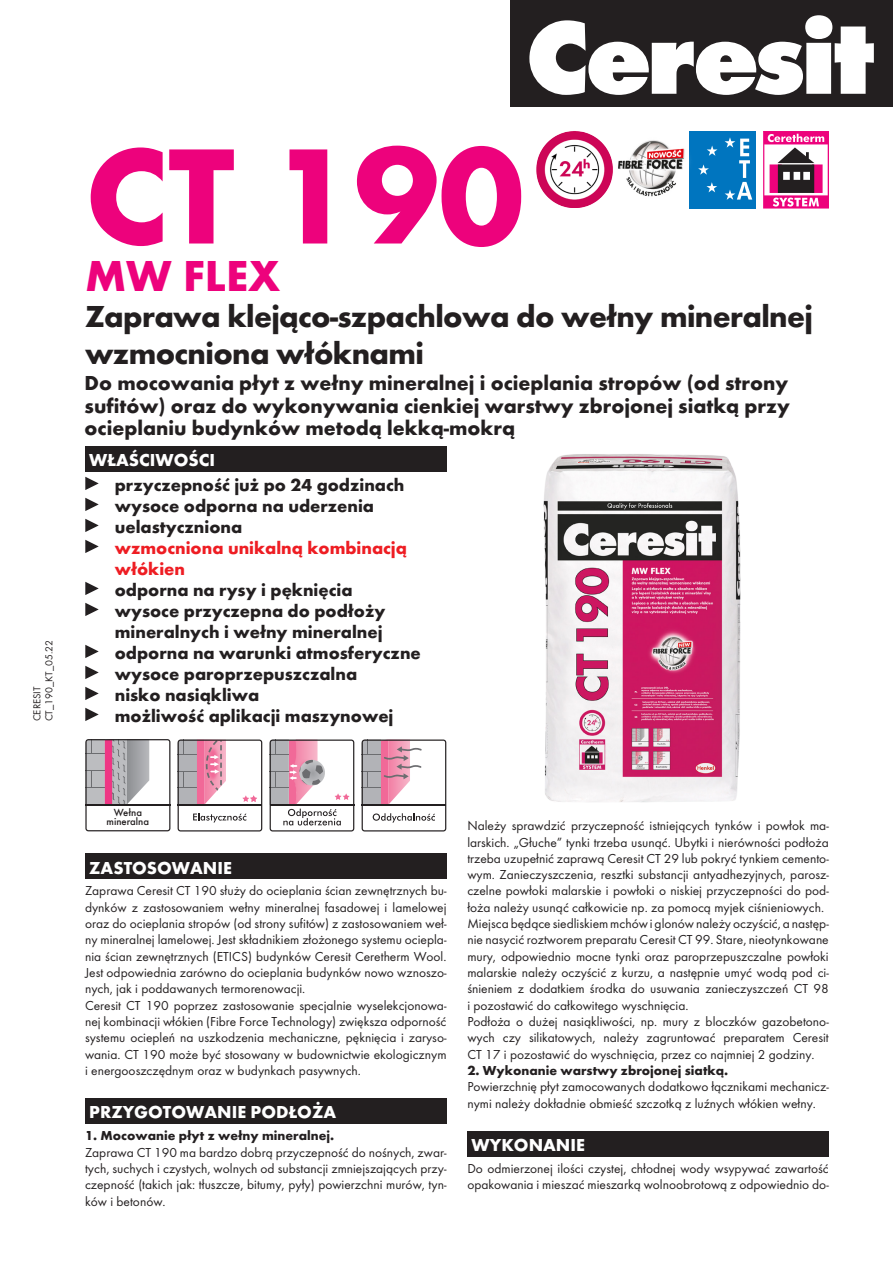
<style>
.page{position:relative;width:893px;height:1263px;background:#fff}
.page>*{position:absolute;margin:0;border:0;box-sizing:border-box;transform-origin:0 0}
.t1{font:700 141px "Futura TCE";color:#ed027c}
.t2{font:700 45px "Futura TCE";color:#ed027c}
._1_-_Tytul{font:700 31.5px "Futura TCE";letter-spacing:-.02em;color:#231f20}
._2_-_Podtytul{font:700 21px/22.5px "Futura TCE";color:#231f20;text-align:justify}
._3_-_Wlasciwosci{font:700 18px "Futura TCE";color:#231f20}
.t3{font:700 18px "Futura TCE";color:#fff}
._3_-_Wlasciwosci-2{font:700 18px/21px "Futura TCE";color:#ee1d23}
._4_-_Tekst_opisowy{font:13.5px/16.4px "Futura TCE";color:#231f20;text-align:justify}
._4_-_Tekst_opisowy-2{font:700 13.5px "Futura TCE";color:#231f20}
.t4{font:500 10.65px/9.4px "Futura TCE";color:#231f20;text-align:center}
.t5{font:10.5px "Futura TCE";color:#231f20}
</style>
<div class="page">
<div style="left:510px;top:0;width:383px;height:107px;background:#231f20"></div>
<svg style="left:529px;top:15px;width:345px;height:80px"></svg>
<div style="left:85px;top:446px;width:361px;height:26px;background:#231f20"></div>
<svg style="left:85px;top:477px;width:14px;height:13px"></svg>
<svg style="left:85px;top:498px;width:14px;height:13px"></svg>
<svg style="left:85px;top:519px;width:14px;height:13px"></svg>
<svg style="left:85px;top:540px;width:14px;height:13px"></svg>
<svg style="left:85px;top:582px;width:14px;height:13px"></svg>
<svg style="left:85px;top:603px;width:14px;height:13px"></svg>
<svg style="left:85px;top:645px;width:14px;height:13px"></svg>
<svg style="left:85px;top:666px;width:14px;height:13px"></svg>
<svg style="left:85px;top:687px;width:14px;height:13px"></svg>
<svg style="left:85px;top:708px;width:14px;height:13px"></svg>
<div style="left:85px;top:854px;width:361px;height:25px;background:#231f20"></div>
<div style="left:85px;top:1098px;width:361px;height:26px;background:#231f20"></div>
<div style="left:467px;top:1131px;width:362px;height:26px;background:#231f20"></div>
<div style="left:689px;top:131px;width:66px;height:78px;background:#0075bf"></div>
<svg style="left:707px;top:146px;width:10px;height:10px"></svg>
<svg style="left:698px;top:164px;width:11px;height:11px"></svg>
<svg style="left:706px;top:182px;width:11px;height:10px"></svg>
<svg style="left:725px;top:137px;width:27px;height:63px"></svg>
<svg style="left:763px;top:131px;width:66px;height:78px"></svg>
<svg style="left:85px;top:739px;width:85px;height:92px"></svg>
<hr style="left:85px;top:804px;width:85px;height:1px;background:#231f20">
<svg style="left:178px;top:739px;width:84px;height:92px"></svg>
<svg style="left:270px;top:739px;width:84px;height:92px"></svg>
<svg style="left:362px;top:739px;width:84px;height:92px"></svg>
<img style="left:618px;top:140px;width:72px;height:57px">
<img style="left:536px;top:131px;width:77px;height:77px">
<img style="left:543px;top:454px;width:198px;height:348px">
<p class="t5" style="left:43px;top:721px;width:83px;rotate:-90deg">CT_190_KT_05.22</p>
<p class="t5" style="left:31px;top:721px;width:36px;rotate:-90deg">CERESIT</p>
<p class="t1" style="left:85px;top:109px;width:440px">CT 190</p>
<p class="t2" style="left:85px;top:248px;width:197px">MW FLEX</p>
<p class="_1_-_Tytul" style="left:85px;top:297px;width:729px">Zaprawa klejąco-szpachlowa do wełny mineralnej</p>
<p class="_1_-_Tytul" style="left:85px;top:334px;width:340px">wzmocniona włóknami</p>
<p class="_2_-_Podtytul" style="left:85px;top:372px;width:707px">Do mocowania płyt z wełny mineralnej i ocieplania stropów (od strony sufitów) oraz do wykonywania cienkiej warstwy zbrojonej siatką przy ocieplaniu budynków metodą lekką-mokrą</p>
<p class="t3" style="left:89px;top:449px;width:127px">WŁAŚCIWOŚCI</p>
<p class="_3_-_Wlasciwosci" style="left:115px;top:473px;width:291px">przyczepność już po 24 godzinach</p>
<p class="_3_-_Wlasciwosci" style="left:115px;top:494px;width:261px">wysoce odporna na uderzenia</p>
<p class="_3_-_Wlasciwosci" style="left:115px;top:515px;width:129px">uelastyczniona</p>
<p class="_3_-_Wlasciwosci-2" style="left:115px;top:537px;width:294px">wzmocniona unikalną kombinacją włókien</p>
<p class="_3_-_Wlasciwosci" style="left:115px;top:578px;width:239px">odporna na rysy i pęknięcia</p>
<p class="_3_-_Wlasciwosci" style="left:115px;top:599px;width:272px">wysoce przyczepna do podłoży</p>
<p class="_3_-_Wlasciwosci" style="left:115px;top:620px;width:269px">mineralnych i wełny mineralnej</p>
<p class="_3_-_Wlasciwosci" style="left:115px;top:641px;width:308px">odporna na warunki atmosferyczne</p>
<p class="_3_-_Wlasciwosci" style="left:115px;top:662px;width:244px">wysoce paroprzepuszczalna</p>
<p class="_3_-_Wlasciwosci" style="left:115px;top:683px;width:146px">nisko nasiąkliwa</p>
<p class="_3_-_Wlasciwosci" style="left:115px;top:704px;width:280px">możliwość aplikacji maszynowej</p>
<p class="t4" style="left:107px;top:807px;width:44px">Wełna mineralna</p>
<p class="t3" style="left:89px;top:856px;width:144px">ZASTOSOWANIE</p>
<p class="_4_-_Tekst_opisowy" style="left:85px;top:883px;width:363px">Zaprawa Ceresit CT 190 służy do ocieplania ścian zewnętrznych bu&shy;dynków z zastosowaniem wełny mineralnej fasadowej i lamelowej oraz do ocieplania stropów (od strony sufitów) z zastosowaniem weł&shy;ny mineralnej lamelowej. Jest składnikiem złożonego systemu ociepla&shy;nia ścian zewnętrznych (ETICS) budynków Ceresit Ceretherm Wool.<br>Jest odpowiednia zarówno do ocieplania budynków nowo wznoszo&shy;nych, jak i poddawanych termorenowacji.</p>
<p class="_4_-_Tekst_opisowy" style="left:85px;top:997px;width:363px">Ceresit CT 190 poprzez zastosowanie specjalnie wyselekcjonowa&shy;nej kombinacji włókien (Fibre Force Technology) zwiększa odporność systemu ociepleń na uszkodzenia mechaniczne, pęknięcia i zaryso&shy;wania. CT 190 może być stosowany w budownictwie ekologicznym i energooszczędnym oraz w budynkach pasywnych.</p>
<p class="t3" style="left:89px;top:1101px;width:248px">PRZYGOTOWANIE PODŁOŻA</p>
<p class="_4_-_Tekst_opisowy-2" style="left:85px;top:1127px;width:251px">1. Mocowanie płyt z wełny mineralnej.</p>
<p class="_4_-_Tekst_opisowy" style="left:85px;top:1144px;width:363px">Zaprawa CT 190 ma bardzo dobrą przyczepność do nośnych, zwar&shy;tych, suchych i czystych, wolnych od substancji zmniejszających przy&shy;czepność (takich jak: tłuszcze, bitumy, pyły) powierzchni murów, tyn&shy;ków i betonów.</p>
<p class="_4_-_Tekst_opisowy" style="left:467px;top:817px;width:363px">Należy sprawdzić przyczepność istniejących tynków i powłok ma&shy;larskich. „Głuche” tynki trzeba usunąć. Ubytki i nierówności podłoża trzeba uzupełnić zaprawą Ceresit CT 29 lub pokryć tynkiem cemento&shy;wym. Zanieczyszczenia, resztki substancji antyadhezyjnych, parosz&shy;czelne powłoki malarskie i powłoki o niskiej przyczepności do pod&shy;łoża należy usunąć całkowicie np. za pomocą myjek ciśnieniowych.</p>
<p class="_4_-_Tekst_opisowy" style="left:467px;top:915px;width:363px">Miejsca będące siedliskiem mchów i glonów należy oczyścić, a następ&shy;nie nasycić roztworem preparatu Ceresit CT 99. Stare, nieotynkowane mury, odpowiednio mocne tynki oraz paroprzepuszczalne powłoki malarskie należy oczyścić z kurzu, a następnie umyć wodą pod ci&shy;śnieniem z dodatkiem środka do usuwania zanieczyszczeń CT 98 i pozostawić do całkowitego wyschnięcia.</p>
<p class="_4_-_Tekst_opisowy" style="left:467px;top:1013px;width:363px">Podłoża o dużej nasiąkliwości, np. mury z bloczków gazobetono&shy;wych czy silikatowych, należy zagruntować preparatem Ceresit CT 17 i pozostawić do wyschnięcia, przez co najmniej 2 godziny.</p>
<p class="_4_-_Tekst_opisowy-2" style="left:467px;top:1062px;width:262px">2. Wykonanie warstwy zbrojonej siatką.</p>
<p class="_4_-_Tekst_opisowy" style="left:467px;top:1079px;width:363px">Powierzchnię płyt zamocowanych dodatkowo łącznikami mechanicz&shy;nymi należy dokładnie obmieść szczotką z luźnych włókien wełny.</p>
<p class="t3" style="left:472px;top:1134px;width:115px">WYKONANIE</p>
<p class="_4_-_Tekst_opisowy" style="left:467px;top:1160px;width:363px">Do odmierzonej ilości czystej, chłodnej wody wsypywać zawartość opakowania i mieszać mieszarką wolnoobrotową z odpowiednio do-</p>
</div>
